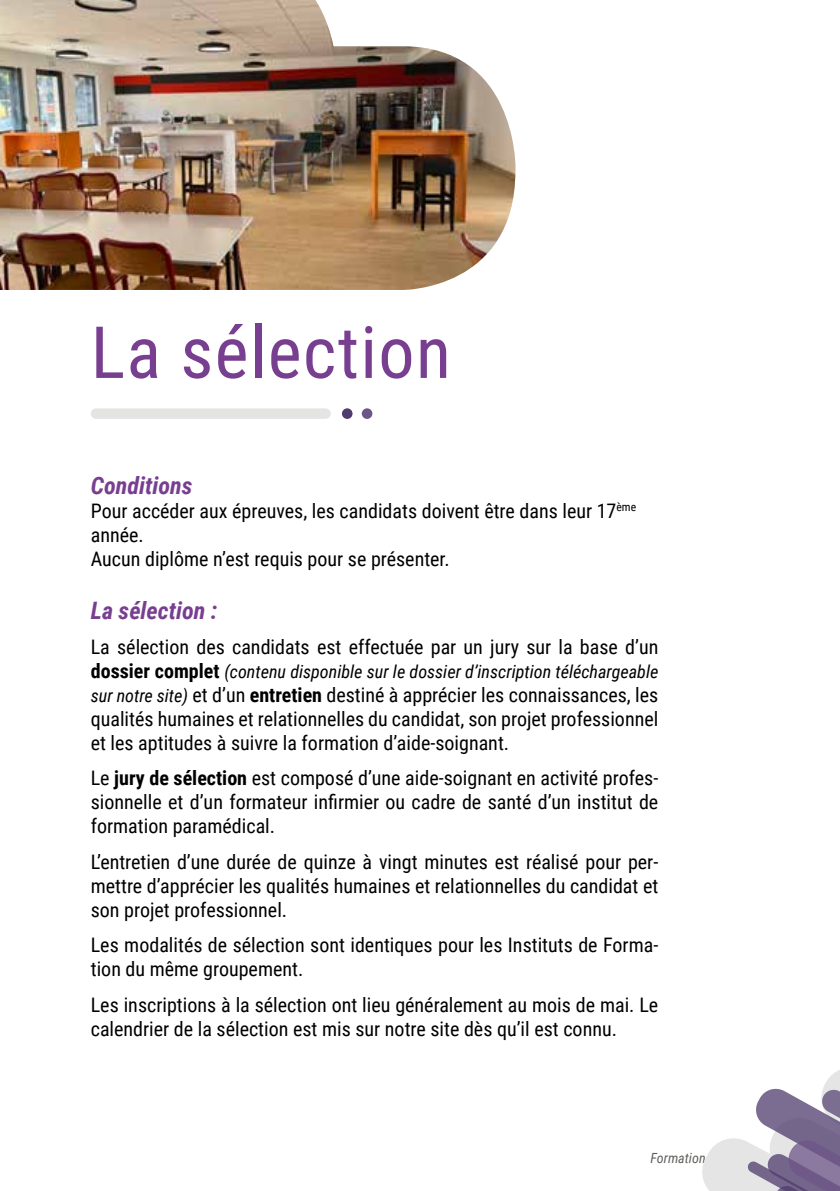
<style>
.page{position:relative;width:840px;height:1191px;background:#fff}
.page>*{position:absolute;margin:0;border:0;box-sizing:border-box;transform-origin:0 0}
.t1{font:72px "Roboto Condensed";letter-spacing:.02em;color:#783f91}
.t2{font:italic 700 24px "Roboto Condensed";color:#783f91}
.t3{font:20px/24px "Roboto Condensed";color:#000}
.t4{font:italic 18px "Roboto Condensed";color:#000}
.s1{font-weight:700;font-style:normal;font-size:20px}
.s2{font-style:italic;font-size:18px}
.s3{font-weight:700}
</style>
<div class="page">
<svg style="left:702px;top:1070px;width:137px;height:121px"></svg>
<div style="left:91px;top:408px;width:239px;height:11px;background:#e4e4e3;border-radius:5px"></div>
<div style="left:342px;top:408px;width:10px;height:11px;background:#503b6d;border-radius:50%"></div>
<div style="left:361px;top:408px;width:11px;height:11px;background:#6c5688;border-radius:50%"></div>
<img style="left:0;top:0;width:515px;height:290px">
<h1 class="t1" style="left:91px;top:302px;width:361px">La sélection</h1>
<p class="t2" style="left:91px;top:468px;width:103px">Conditions</p>
<p class="t3" style="left:91px;top:498px;width:546px">Pour accéder aux épreuves, les candidats doivent être dans leur 17<sup>ème </sup>année.<br>Aucun diplôme n’est requis pour se présenter.</p>
<p class="t2" style="left:91px;top:593px;width:128px">La sélection :</p>
<p class="t3" style="left:91px;top:634px;width:568px">La sélection des candidats est effectuée par un jury sur la base d’un</p>
<p class="t4" style="left:91px;top:659px;width:568px"><span class="s1">dossier complet</span> (contenu disponible sur le dossier d’inscription téléchargeable</p>
<p class="t3" style="left:91px;top:682px;width:568px;text-align:justify"><span class="s2">sur notre site)</span> et d’un <span class="s3">entretien</span> destiné à apprécier les connaissances, les qualités humaines et relationnelles du candidat, son projet professionnel et les aptitudes à suivre la formation d’aide-soignant.</p>
<p class="t3" style="left:91px;top:765px;width:568px;text-align:justify">Le <span class="s3">jury de sélection</span> est composé d’une aide-soignant en activité profes&shy;sionnelle et d’un formateur infirmier ou cadre de santé d’un institut de formation paramédical.</p>
<p class="t3" style="left:91px;top:849px;width:568px;text-align:justify">L’entretien d’une durée de quinze à vingt minutes est réalisé pour per&shy;mettre d’apprécier les qualités humaines et relationnelles du candidat et son projet professionnel.</p>
<p class="t3" style="left:91px;top:932px;width:568px">Les modalités de sélection sont identiques pour les Instituts de Forma&shy;tion du même groupement.</p>
<p class="t3" style="left:91px;top:991px;width:568px">Les inscriptions à la sélection ont lieu généralement au mois de mai. Le calendrier de la sélection est mis sur notre site dès qu’il est connu.</p>
</div>
